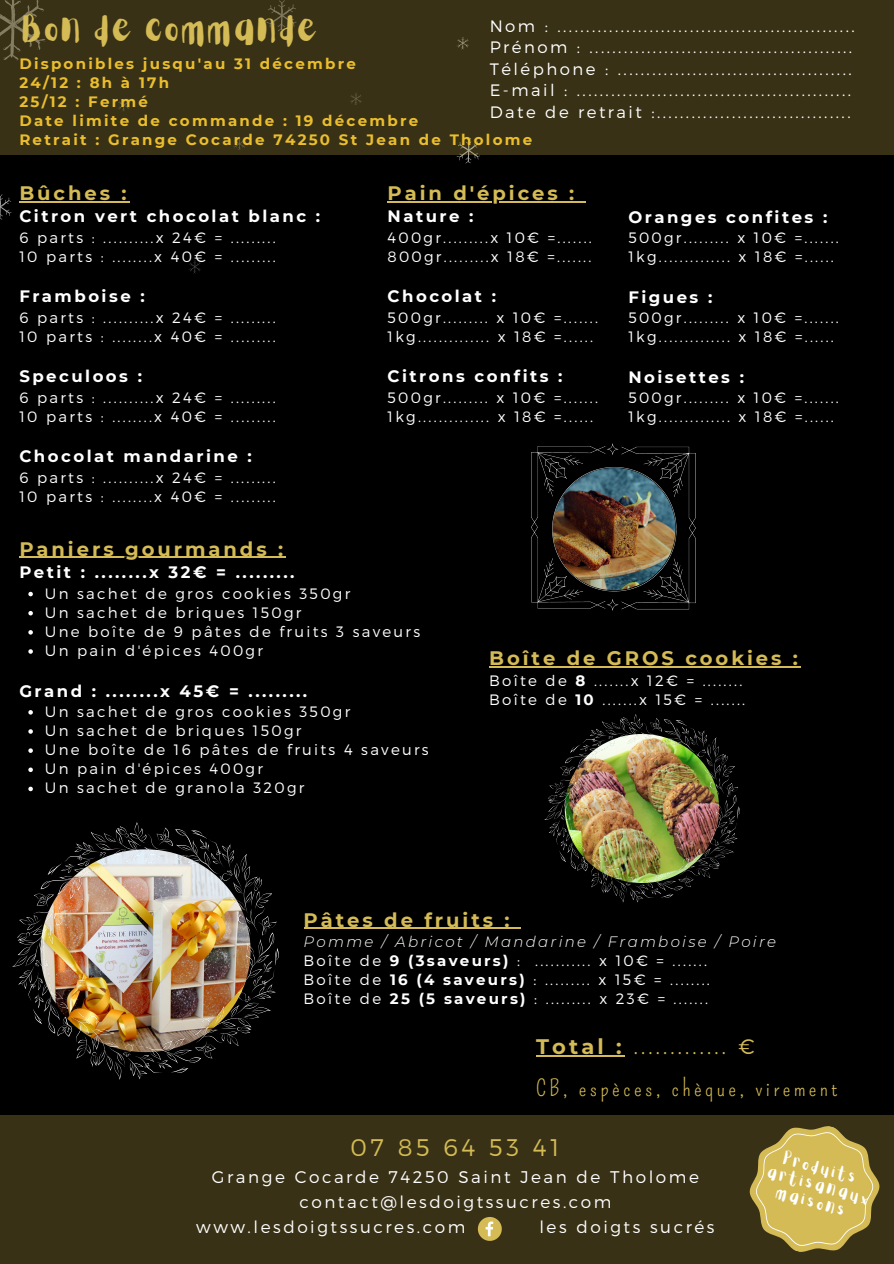
<style>
.page{position:relative;width:894px;height:1264px;background:#fff}
.page>*{position:absolute;margin:0;border:0;box-sizing:border-box;transform-origin:0 0}
.t1{font:32.4px "Aloja Extended";letter-spacing:.04em;color:#d4bb55}
.t2{font:300 24px "Montserrat";letter-spacing:.15em;color:#d4bb55}
.t3{font:22.5px "Pompiere";letter-spacing:.15em;color:#d4bb55}
.t4{font:300 21px "Montserrat";color:#d4bb55}
.t5{font:700 19.5px "Montserrat";letter-spacing:.15em;color:#d4bb55}
.t6{font:300 16.8px "Montserrat";letter-spacing:.15em;color:#fff}
.t7{font:300 16.5px/21.5px "Montserrat";letter-spacing:.15em;color:#fff}
.t8{font:700 16.5px "Montserrat";letter-spacing:.15em;color:#fff}
.t9{font:300 15px/19.2px "Montserrat";letter-spacing:.15em;color:#fff}
.t10{font:700 15px/19.2px "Montserrat";letter-spacing:.15em;color:#ebbe2d}
.t11{font:14.7px "Aloja Extended";color:#fff}
.s1{font-weight:700}
.s2{font-style:italic}
</style>
<div class="page">
<div style="left:0;top:0;width:893px;height:1263px;background:#000"></div>
<div style="left:0;top:1115px;width:893px;height:148px;background:#383116"></div>
<svg style="left:477px;top:1217px;width:24px;height:23px"></svg>
<svg style="left:456px;top:155px;width:24px;height:9px"></svg>
<svg style="left:0;top:194px;width:12px;height:26px"></svg>
<svg style="left:189px;top:260px;width:12px;height:14px"></svg>
<svg style="left:749px;top:1126px;width:131px;height:126px"></svg>
<div style="left:0;top:0;width:893px;height:155px;background:#383116"></div>
<img style="left:531px;top:443px;width:163px;height:167px">
<img style="left:12px;top:822px;width:266px;height:257px">
<img style="left:544px;top:714px;width:195px;height:188px">
<hr style="left:536px;top:1055px;width:88px;height:1px;background:#d4bb55">
<hr style="left:387px;top:201px;width:190px;height:1px;background:#d4bb55">
<hr style="left:19px;top:201px;width:110px;height:1px;background:#d4bb55">
<hr style="left:489px;top:666px;width:311px;height:1px;background:#d4bb55">
<svg style="left:28px;top:592px;width:5px;height:4px"></svg>
<svg style="left:28px;top:611px;width:5px;height:4px"></svg>
<svg style="left:28px;top:630px;width:5px;height:4px"></svg>
<svg style="left:28px;top:649px;width:5px;height:4px"></svg>
<svg style="left:28px;top:710px;width:5px;height:4px"></svg>
<svg style="left:28px;top:729px;width:5px;height:4px"></svg>
<svg style="left:28px;top:748px;width:5px;height:5px"></svg>
<svg style="left:28px;top:767px;width:5px;height:5px"></svg>
<svg style="left:28px;top:786px;width:5px;height:5px"></svg>
<hr style="left:19px;top:557px;width:267px;height:1px;background:#d4bb55">
<hr style="left:303px;top:927px;width:209px;height:1px;background:#d4bb55">
<h1 class="t1" style="left:23px;top:14px;width:298px">Bon de commande</h1>
<p class="t7" style="left:489px;top:15px;width:366px">Nom : ....................................................<br>Prénom : ..............................................<br>Téléphone : .........................................<br>E-mail : ................................................<br>Date de retrait :..................................</p>
<p class="t10" style="left:19px;top:53px;width:514px">Disponibles jusqu'au 31 décembre<br>24/12 : 8h à 17h<br>25/12 : Fermé<br>Date limite de commande : 19 décembre<br>Retrait : Grange Cocarde 74250 St Jean de Tholome</p>
<h3 class="t5" style="left:19px;top:181px;width:109px">Bûches :</h3>
<p class="t8" style="left:19px;top:206px;width:302px">Citron vert chocolat blanc :</p>
<p class="t9" style="left:19px;top:227px;width:258px">6 parts : ..........x 24€ = .........<br>10 parts : ........x 40€ = .........</p>
<p class="t8" style="left:19px;top:286px;width:127px">Framboise :</p>
<p class="t9" style="left:19px;top:307px;width:258px">6 parts : ..........x 24€ = .........<br>10 parts : ........x 40€ = .........</p>
<p class="t8" style="left:19px;top:366px;width:124px">Speculoos :</p>
<p class="t9" style="left:19px;top:387px;width:258px">6 parts : ..........x 24€ = .........<br>10 parts : ........x 40€ = .........</p>
<p class="t8" style="left:19px;top:446px;width:234px">Chocolat mandarine :</p>
<p class="t9" style="left:19px;top:467px;width:258px">6 parts : ..........x 24€ = .........<br>10 parts : ........x 40€ = .........</p>
<h3 class="t5" style="left:19px;top:537px;width:265px">Paniers gourmands :</h3>
<p class="t8" style="left:19px;top:562px;width:277px">Petit : ........x 32€ = .........</p>
<h3 class="t5" style="left:387px;top:181px;width:188px">Pain d'épices :</h3>
<p class="t8" style="left:387px;top:206px;width:87px">Nature :</p>
<p class="t9" style="left:387px;top:227px;width:206px">400gr.........x 10€ =.......<br>800gr.........x 18€ =.......</p>
<p class="t8" style="left:387px;top:286px;width:110px">Chocolat :</p>
<p class="t9" style="left:387px;top:307px;width:212px">500gr......... x 10€ =.......<br>1kg.............. x 18€ =......</p>
<p class="t8" style="left:387px;top:366px;width:176px">Citrons confits :</p>
<p class="t9" style="left:387px;top:387px;width:212px">500gr......... x 10€ =.......<br>1kg.............. x 18€ =......</p>
<p class="t8" style="left:628px;top:207px;width:200px">Oranges confites :</p>
<p class="t9" style="left:628px;top:228px;width:212px">500gr......... x 10€ =.......<br>1kg.............. x 18€ =......</p>
<p class="t8" style="left:628px;top:287px;width:85px">Figues :</p>
<p class="t9" style="left:628px;top:307px;width:212px">500gr......... x 10€ =.......<br>1kg.............. x 18€ =......</p>
<p class="t8" style="left:628px;top:367px;width:117px">Noisettes :</p>
<p class="t9" style="left:628px;top:387px;width:212px">500gr......... x 10€ =.......<br>1kg.............. x 18€ =......</p>
<p class="t9" style="left:45px;top:583px;width:376px">Un sachet de gros cookies 350gr<br>Un sachet de briques 150gr<br>Une boîte de 9 pâtes de fruits 3 saveurs<br>Un pain d'épices 400gr</p>
<p class="t8" style="left:19px;top:680px;width:289px">Grand : ........x 45€ = .........</p>
<p class="t9" style="left:45px;top:701px;width:385px">Un sachet de gros cookies 350gr<br>Un sachet de briques 150gr<br>Une boîte de 16 pâtes de fruits 4 saveurs<br>Un pain d'épices 400gr<br>Un sachet de granola 320gr</p>
<h3 class="t5" style="left:489px;top:646px;width:310px">Boîte de GROS cookies :</h3>
<p class="t9" style="left:489px;top:670px;width:257px">Boîte de <span class="s1">8</span> .......x 12€ = ........<br>Boîte de <span class="s1">10</span> .......x 15€ = .......</p>
<h3 class="t5" style="left:303px;top:907px;width:207px">Pâtes de fruits :</h3>
<p class="t9" style="left:303px;top:931px;width:474px"><span class="s2">Pomme / Abricot / Mandarine / Framboise / Poire </span>Boîte de <span class="s1">9 (3saveurs)</span> : ........... x 10€ = .......<br>Boîte de <span class="s1">16 (4 saveurs)</span> : ......... x 15€ = ........<br>Boîte de <span class="s1">25 (5 saveurs)</span> : ......... x 23€ = .......</p>
<h3 class="t4" style="left:536px;top:1033px;width:220px"><span class="s1">Total :</span> ............. €</h3>
<h3 class="t3" style="left:536px;top:1075px;width:303px">CB, espèces, chèque, virement</h3>
<h2 class="t2" style="left:350px;top:1132px;width:210px">07 85 64 53 41</h2>
<p class="t6" style="left:212px;top:1166px;width:488px">Grange Cocarde 74250 Saint Jean de Tholome</p>
<p class="t6" style="left:299px;top:1191px;width:313px">contact@lesdoigtssucres.com</p>
<p class="t6" style="left:196px;top:1215px;width:270px">www.lesdoigtssucres.com</p>
<p class="t6" style="left:539px;top:1215px;width:177px">les doigts sucrés</p>
<p class="t11" style="left:785px;top:1151px;width:76px;rotate:15deg">Produits</p>
<p class="t11" style="left:778px;top:1185px;width:72px;rotate:15deg">maisons</p>
<p class="t11" style="left:769px;top:1165px;width:107px;rotate:15deg">artisanaux</p>
</div>
